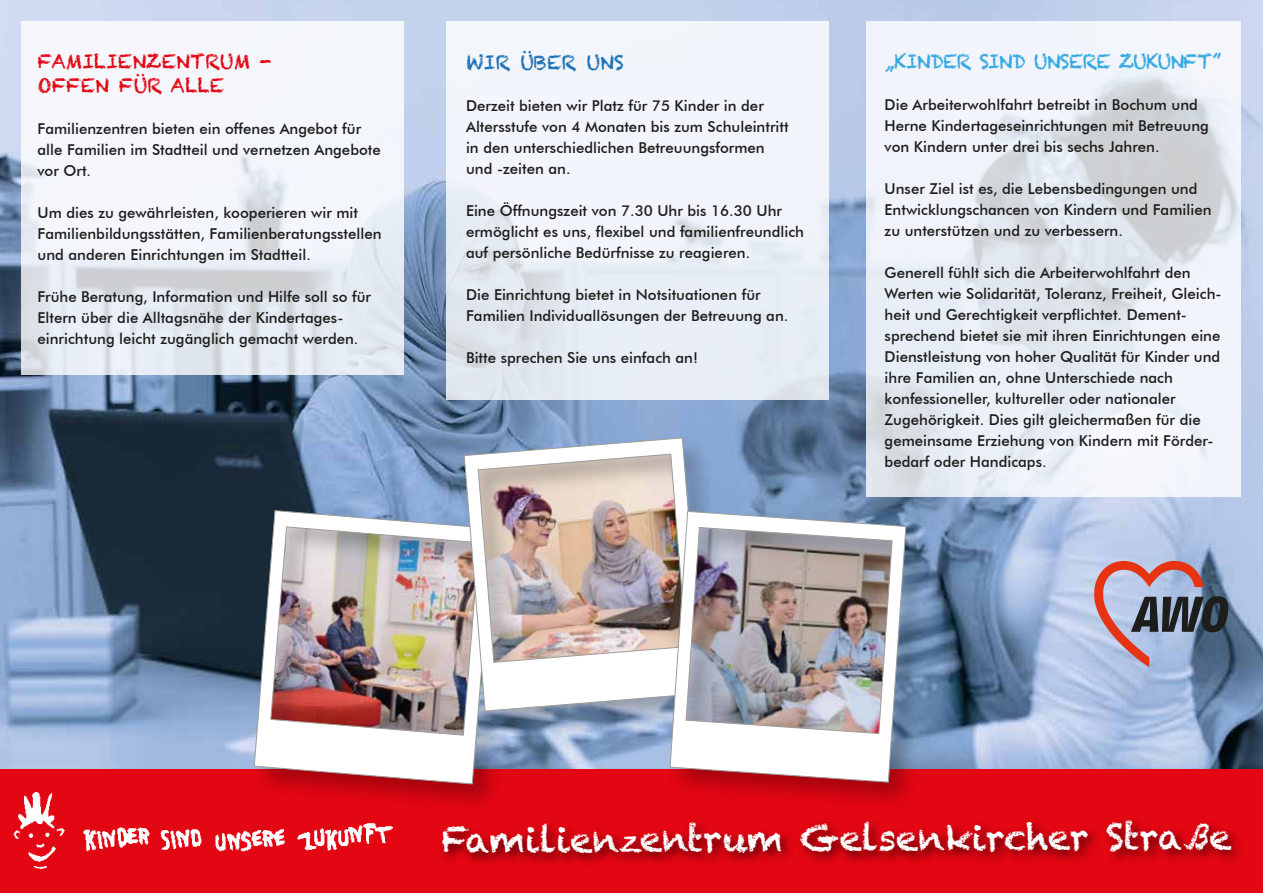
<style>
.page{position:relative;width:1263px;height:893px;background:#fff}
.page>*{position:absolute;margin:0;border:0;box-sizing:border-box;transform-origin:0 0}
.t1{font:36px "Chalkduster";letter-spacing:-.02em;color:#fff}
.t2{font:19.5px/24px "Chalkduster";color:#e30613}
.t3{font:19.5px "Chalkduster";letter-spacing:-.05em;color:#36a9e1}
.t4{font:19.5px "Chalkduster";color:#1d71b8}
.t5{font:500 15px/21px "Futura BT";color:#1d1d1b}
</style>
<div class="page">
<img style="left:0;top:0;width:1263px;height:770px">
<svg style="left:0;top:770px;width:1263px;height:123px;background:#db0512"></svg>
<img style="left:14px;top:792px;width:51px;height:77px">
<img style="left:83px;top:827px;width:67px;height:24px">
<img style="left:160px;top:829px;width:42px;height:21px">
<img style="left:215px;top:829px;width:70px;height:22px">
<img style="left:297px;top:823px;width:95px;height:28px">
<img style="left:244px;top:500px;width:285px;height:303px">
<img style="left:254px;top:510px;width:239px;height:274px">
<img style="left:454px;top:428px;width:285px;height:319px">
<img style="left:464px;top:437px;width:239px;height:274px">
<svg style="left:21px;top:21px;width:383px;height:354px;fill:#f3f6fb"></svg>
<div style="left:446px;top:21px;width:383px;height:379px;background:linear-gradient(to bottom,#f6f8fd,#e3e9f1)"></div>
<svg style="left:866px;top:21px;width:375px;height:476px;fill:#ebf0f7"></svg>
<svg style="left:1094px;top:559px;width:134px;height:108px;background:#91889a"></svg>
<img style="left:660px;top:501px;width:281px;height:301px">
<img style="left:670px;top:511px;width:236px;height:271px">
<h2 class="t2" style="left:38px;top:49px;width:236px">FAMILIENZENTRUM -<br>OFFEN FÜR ALLE</h2>
<p class="t5" style="left:38px;top:118px;width:345px">Familienzentren bieten ein offenes Angebot für alle Familien im Stadtteil und vernetzen Angebote vor Ort.</p>
<p class="t5" style="left:38px;top:202px;width:346px">Um dies zu gewährleisten, kooperieren wir mit<br>Familienbildungsstätten, Familienberatungsstellen und anderen Einrichtungen im Stadtteil.</p>
<p class="t5" style="left:38px;top:286px;width:335px">Frühe Beratung, Information und Hilfe soll so für<br>Eltern über die Alltagsnähe der Kindertages&shy;einrichtung leicht zugänglich gemacht werden.</p>
<h2 class="t4" style="left:466px;top:51px;width:159px">WIR ÜBER UNS</h2>
<p class="t5" style="left:466px;top:95px;width:324px">Derzeit bieten wir Platz für 75 Kinder in der Altersstufe von 4 Monaten bis zum Schuleintritt in den unterschiedlichen Betreuungsformen und -zeiten an.</p>
<p class="t5" style="left:466px;top:200px;width:339px">Eine Öffnungszeit von 7.30 Uhr bis 16.30 Uhr ermöglicht es uns, flexibel und familienfreundlich auf persönliche Bedürfnisse zu reagieren.</p>
<p class="t5" style="left:466px;top:284px;width:324px">Die Einrichtung bietet in Notsituationen für<br>Familien Individuallösungen der Betreuung an.</p>
<p class="t5" style="left:466px;top:347px;width:233px">Bitte sprechen Sie uns einfach an!</p>
<h2 class="t3" style="left:884px;top:50px;width:339px">„KINDER SIND UNSERE ZUKUNFT”</h2>
<p class="t5" style="left:884px;top:94px;width:326px">Die Arbeiterwohlfahrt betreibt in Bochum und<br>Herne Kindertageseinrichtungen mit Betreuung von Kindern unter drei bis sechs Jahren.</p>
<p class="t5" style="left:884px;top:178px;width:328px">Unser Ziel ist es, die Lebensbedingungen und<br>Entwicklungschancen von Kindern und Familien zu unterstützen und zu verbessern.</p>
<p class="t5" style="left:884px;top:262px;width:338px">Generell fühlt sich die Arbeiterwohlfahrt den Werten wie Solidarität, Toleranz, Freiheit, Gleich&shy;heit und Gerechtigkeit verpflichtet. Dement&shy;sprechend bietet sie mit ihren Einrichtungen eine Dienstleistung von hoher Qualität für Kinder und ihre Familien an, ohne Unterschiede nach konfessioneller, kultureller oder nationaler Zugehörigkeit. Dies gilt gleichermaßen für die gemeinsame Erziehung von Kindern mit Förder&shy;bedarf oder Handicaps.</p>
<h1 class="t1" style="left:442px;top:817px;width:792px">Familienzentrum Gelsenkircher Straße</h1>
</div>
